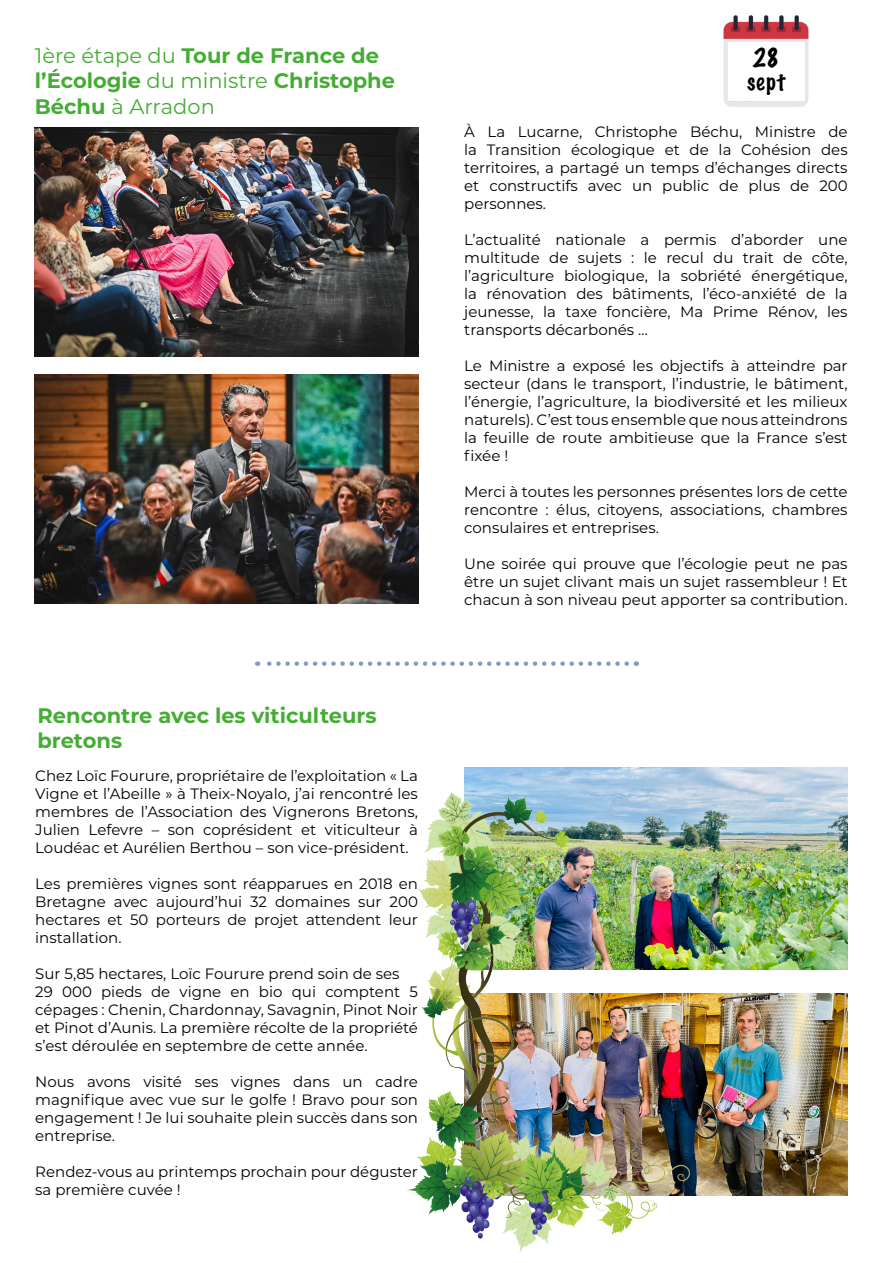
<style>
.page{position:relative;width:893px;height:1263px;background:#fff}
.page>*{position:absolute;margin:0;border:0;box-sizing:border-box;transform-origin:0 0}
.t1{font:100 24px "Marker Felt";color:#000}
.t2{font:100 22.5px "Marker Felt";color:#000}
.t3{font:700 21px/25.2px "Montserrat";color:#45ac34}
.t4{font:15px/18px "Montserrat";color:#000;text-align:justify}
.s1{font-weight:400}
</style>
<div class="page">
<img style="left:464px;top:767px;width:384px;height:202px">
<img style="left:35px;top:128px;width:383px;height:229px">
<img style="left:35px;top:374px;width:383px;height:229px">
<img style="left:690px;top:993px;width:158px;height:202px">
<img style="left:407px;top:792px;width:283px;height:462px">
<svg style="left:257px;top:661px;width:370px;height:5px"></svg>
<img style="left:723px;top:15px;width:86px;height:92px">
<div style="left:728px;top:43px;width:76px;height:58px;background:#fff"></div>
<p class="t3" style="left:35px;top:42px;width:362px"><span class="s1">1ère étape du</span> Tour de France de l’Écologie <span class="s1">du ministre</span> Christophe<br>Béchu <span class="s1">à Arradon</span></p>
<p class="t3" style="left:37px;top:702px;width:341px">Rencontre avec les viticulteurs bretons</p>
<p class="t4" style="left:35px;top:766px;width:384px">Chez Loïc Fourure, propriétaire de l’exploitation « La Vigne et l’Abeille » à Theix-Noyalo, j’ai rencontré les membres de l’Association des Vignerons Bretons, Julien Lefevre – son coprésident et viticulteur à Loudéac et Aurélien Berthou – son vice-président.</p>
<p class="t4" style="left:35px;top:874px;width:384px">Les premières vignes sont réapparues en 2018 en Bretagne avec aujourd’hui 32 domaines sur 200 hectares et 50 porteurs de projet attendent leur installation.</p>
<p class="t4" style="left:35px;top:964px;width:366px">Sur 5,85 hectares, Loïc Fourure prend soin de ses</p>
<p class="t4" style="left:35px;top:982px;width:384px">29 000 pieds de vigne en bio qui comptent 5 cépages : Chenin, Chardonnay, Savagnin, Pinot Noir et Pinot d’Aunis. La première récolte de la propriété s’est déroulée en septembre de cette année.</p>
<p class="t4" style="left:35px;top:1072px;width:384px">Nous avons visité ses vignes dans un cadre magnifique avec vue sur le golfe ! Bravo pour son engagement ! Je lui souhaite plein succès dans son entreprise.</p>
<p class="t4" style="left:35px;top:1162px;width:384px">Rendez-vous au printemps prochain pour déguster sa première cuvée !</p>
<p class="t1" style="left:752px;top:39px;width:29px">28</p>
<p class="t2" style="left:747px;top:63px;width:40px">sept</p>
<p class="t4" style="left:464px;top:122px;width:385px">À La Lucarne, Christophe Béchu, Ministre de la Transition écologique et de la Cohésion des territoires, a partagé un temps d’échanges directs et constructifs avec un public de plus de 200 personnes.</p>
<p class="t4" style="left:464px;top:230px;width:385px">L’actualité nationale a permis d’aborder une multitude de sujets : le recul du trait de côte, l’agriculture biologique, la sobriété énergétique, la rénovation des bâtiments, l’éco-anxiété de la jeunesse, la taxe foncière, Ma Prime Rénov, les transports décarbonés …</p>
<p class="t4" style="left:464px;top:356px;width:385px">Le Ministre a exposé les objectifs à atteindre par secteur (dans le transport, l’industrie, le bâtiment, l’énergie, l’agriculture, la biodiversité et les milieux naturels). C’est tous ensemble que nous atteindrons la feuille de route ambitieuse que la France s’est fixée !</p>
<p class="t4" style="left:464px;top:482px;width:385px">Merci à toutes les personnes présentes lors de cette rencontre : élus, citoyens, associations, chambres consulaires et entreprises.</p>
<p class="t4" style="left:464px;top:554px;width:385px">Une soirée qui prouve que l’écologie peut ne pas être un sujet clivant mais un sujet rassembleur ! Et chacun à son niveau peut apporter sa contribution.</p>
</div>
